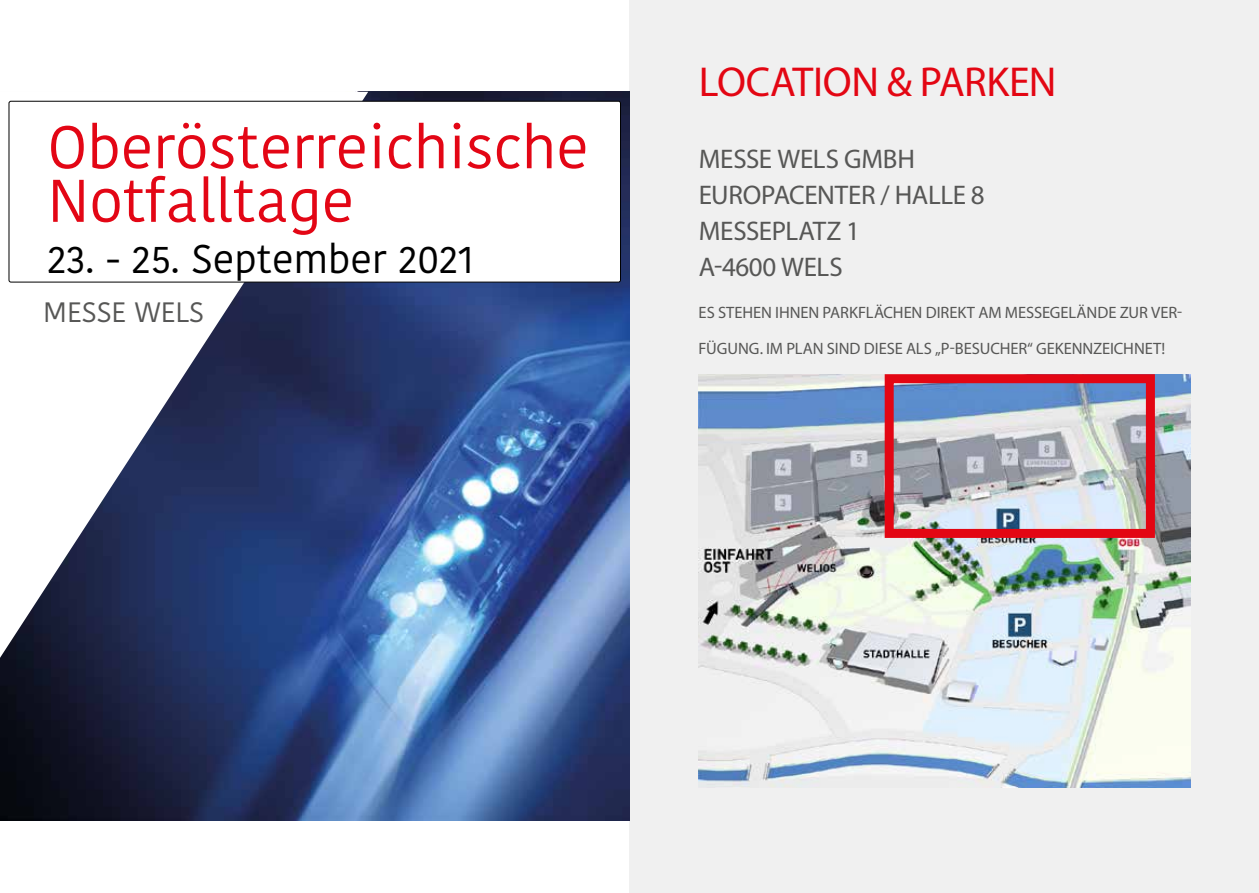
<style>
.page{position:relative;width:1259px;height:893px;background:#fff}
.page>*{position:absolute;margin:0;border:0;box-sizing:border-box;transform-origin:0 0}
.t1{font:60px/53.6px "Kohinoor Telugu";color:#e30615}
.t2{font:42px "Myriad Pro";letter-spacing:-.005em;color:#e30613}
.t3{font:39.9px "Kohinoor Telugu";color:#000}
.t4{font:27.9px "Kohinoor Telugu";color:#575756}
.t5{font:27px/36px "Myriad Pro";letter-spacing:-.015em;color:#575756}
.t6{font:16.5px/36px "Myriad Pro";letter-spacing:-.005em;color:#575756}
</style>
<div class="page">
<div style="left:629px;top:0;width:630px;height:893px;background:#f0f0f0"></div>
<img style="left:698px;top:374px;width:492px;height:414px">
<div style="left:884px;top:374px;width:271px;height:164px;border:9px solid #e30613"></div>
<img style="left:0;top:92px;width:629px;height:728px">
<svg style="left:0;top:92px;width:368px;height:566px"></svg>
<div style="left:9px;top:101px;width:611px;height:181px;background:#fff;border-radius:2px"></div>
<div style="left:8px;top:101px;width:613px;height:182px;border:1px solid #000;border-radius:2px"></div>
<h1 class="t1" style="left:47px;top:121px;width:543px">Oberösterreichische<br>Notfalltage</h1>
<h3 class="t3" style="left:47px;top:236px;width:428px">23. - 25. September 2021</h3>
<h3 class="t4" style="left:43px;top:296px;width:162px">MESSE WELS</h3>
<h2 class="t2" style="left:699px;top:56px;width:359px">LOCATION &amp; PARKEN</h2>
<h3 class="t5" style="left:698px;top:141px;width:288px">MESSE WELS GMBH<br>EUROPACENTER / HALLE 8<br>MESSEPLATZ 1<br>A-4600 WELS</h3>
<p class="t6" style="left:698px;top:295px;width:485px">ES STEHEN IHNEN PARKFLÄCHEN DIREKT AM MESSEGELÄNDE ZUR VER-<br>FÜGUNG. IM PLAN SIND DIESE ALS „P-BESUCHER“ GEKENNZEICHNET!</p>
</div>
